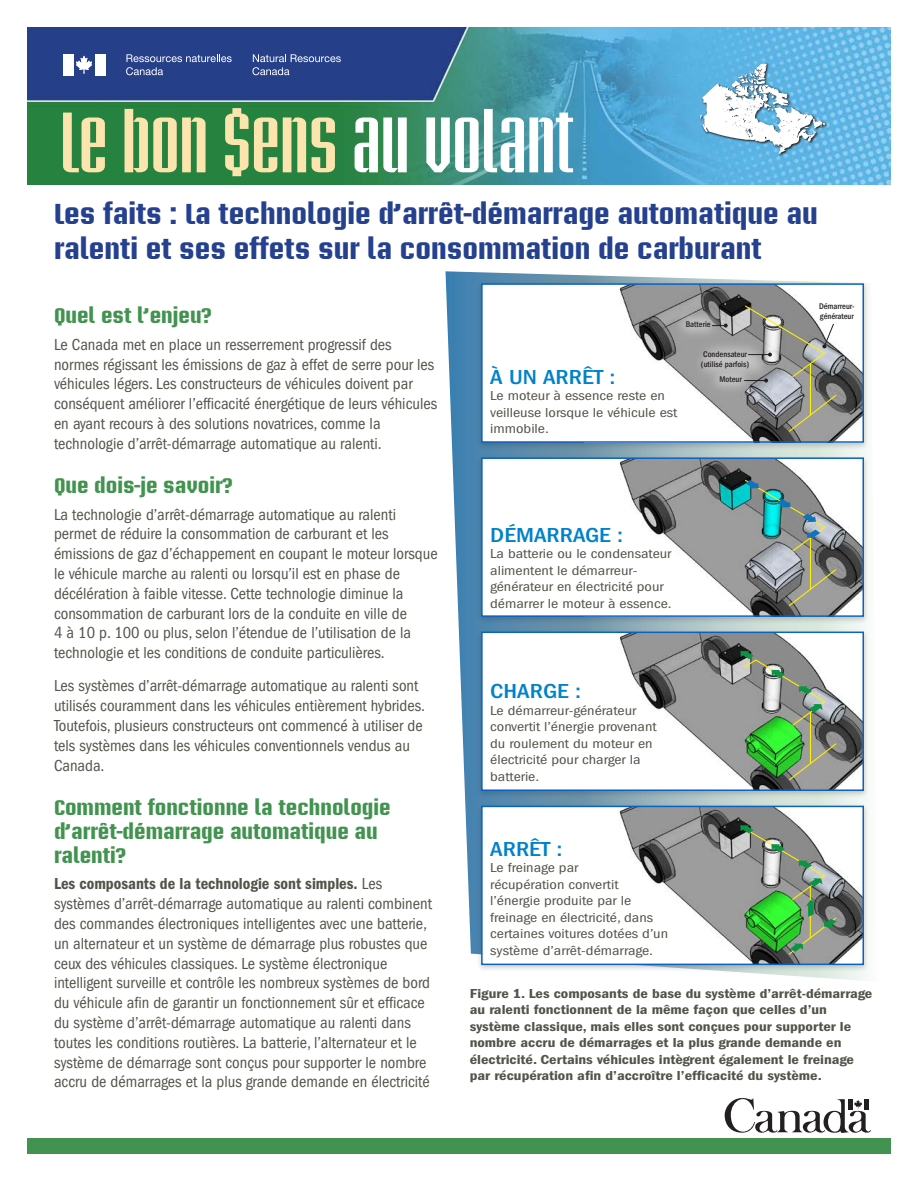
<style>
.page{position:relative;width:918px;height:1188px;background:#fff}
.page>*{position:absolute;margin:0;border:0;box-sizing:border-box;transform-origin:0 0}
.t1{font:700 condensed 72px "Briem Akademi Std";color:#fce4ae;scale:1.25 1}
.t2{font:700 28.5px/34.5px "Briem Akademi Std";color:#25408f}
.t3{font:700 21px/24px "Briem Akademi Std";color:#41934f}
.figures_light{font:500 condensed 21px "ITC Franklin Gothic Std";color:#0082c9;scale:1.2 1}
.t4{font:condensed 16.5px/19.8px "ITC Franklin Gothic Std";color:#54534a}
.figures_light-2{font:condensed 13.5px/16.5px "ITC Franklin Gothic Std";color:#54534a;scale:1.2 1}
.figures{font:13.5px/16.5px "ITC Franklin Gothic Std Dm Cd";color:#54534a;scale:1.2 1}
.t5{font:500 condensed 8.55px/10.2px "ITC Franklin Gothic Std";color:#231f20}
.s1{color:#fff}
.s2{font-family:"ITC Franklin Gothic Std Dm Cd";font-stretch:normal}
</style>
<div class="page">
<img style="left:27px;top:27px;width:864px;height:158px">
<div style="left:63px;top:54px;width:10px;height:21px;background:#fff"></div>
<svg style="left:76px;top:56px;width:16px;height:18px"></svg>
<div style="left:95px;top:54px;width:10px;height:21px;background:#fff"></div>
<svg style="left:126px;top:54px;width:106px;height:21px;background:#465c9a"></svg>
<svg style="left:252px;top:54px;width:89px;height:21px;background:#485d9b"></svg>
<svg style="left:699px;top:63px;width:129px;height:94px"></svg>
<svg style="left:756px;top:63px;width:9px;height:11px"></svg>
<svg style="left:725px;top:1098px;width:146px;height:35px"></svg>
<div style="left:27px;top:1139px;width:864px;height:15px;background:#41934f"></div>
<svg style="left:446px;top:271px;width:421px;height:710px"></svg>
<div style="left:476px;top:281px;width:393px;height:169px;background:#231f20;opacity:.21"></div>
<div style="left:482px;top:284px;width:381px;height:158px;background:#fff"></div>
<img style="left:620px;top:286px;width:241px;height:154px">
<img style="left:678px;top:369px;width:106px;height:54px">
<img style="left:683px;top:369px;width:97px;height:20px">
<img style="left:645px;top:286px;width:106px;height:83px">
<hr style="left:810px;top:364px;width:1px;height:51px;background:#fff101">
<svg style="left:788px;top:394px;width:50px;height:39px;background:#95958b"></svg>
<svg style="left:712px;top:324px;width:16px;height:4px"></svg>
<svg style="left:744px;top:304px;width:90px;height:79px;background:#a1a19d"></svg>
<div style="left:481px;top:283px;width:383px;height:160px;border:2px solid #0d61bf"></div>
<div style="left:476px;top:455px;width:393px;height:169px;background:#231f20;opacity:.21"></div>
<div style="left:482px;top:458px;width:381px;height:158px;background:#fff"></div>
<img style="left:620px;top:460px;width:241px;height:154px">
<hr style="left:810px;top:538px;width:1px;height:51px;background:#fff101">
<svg style="left:788px;top:568px;width:50px;height:39px;background:#95958b"></svg>
<img style="left:744px;top:479px;width:83px;height:74px">
<div style="left:481px;top:457px;width:383px;height:160px;border:2px solid #0d61bf"></div>
<div style="left:476px;top:629px;width:393px;height:169px;background:#231f20;opacity:.21"></div>
<div style="left:482px;top:632px;width:381px;height:158px;background:#fff"></div>
<img style="left:620px;top:635px;width:241px;height:153px">
<hr style="left:810px;top:712px;width:1px;height:52px;background:#fff101">
<svg style="left:788px;top:742px;width:50px;height:40px;background:#889d7d"></svg>
<svg style="left:740px;top:651px;width:87px;height:76px;background:#95a094"></svg>
<div style="left:481px;top:632px;width:383px;height:159px;border:2px solid #0d61bf"></div>
<div style="left:476px;top:803px;width:393px;height:170px;background:#231f20;opacity:.21"></div>
<div style="left:482px;top:806px;width:381px;height:158px;background:#fff"></div>
<img style="left:619px;top:809px;width:242px;height:153px">
<img style="left:740px;top:825px;width:97px;height:131px">
<div style="left:481px;top:806px;width:383px;height:159px;border:2px solid #0d61bf"></div>
<h1 class="t1" style="left:60px;top:104px;width:412px">Le bon $ens <span class="s1">au volant</span></h1>
<h2 class="t2" style="left:54px;top:197px;width:765px">Les faits : La technologie d’arrêt-démarrage automatique au ralenti et ses effets sur la consommation de carburant</h2>
<h3 class="t3" style="left:54px;top:304px;width:159px">Quel est l’enjeu?</h3>
<p class="t4" style="left:54px;top:335px;width:385px">Le Canada met en place un resserrement progressif des normes régissant les émissions de gaz à effet de serre pour les véhicules légers. Les constructeurs de véhicules doivent par conséquent améliorer l’efficacité énergétique de leurs véhicules en ayant recours à des solutions novatrices, comme la technologie d’arrêt-démarrage automatique au ralenti.</p>
<h3 class="t3" style="left:54px;top:474px;width:180px">Que dois-je savoir?</h3>
<p class="t4" style="left:54px;top:504px;width:385px">La technologie d’arrêt-démarrage automatique au ralenti permet de réduire la consommation de carburant et les émissions de gaz d’échappement en coupant le moteur lorsque le véhicule marche au ralenti ou lorsqu’il est en phase de décélération à faible vitesse. Cette technologie diminue la consommation de carburant lors de la conduite en ville de<br>4 à 10 p. 100 ou plus, selon l’étendue de l’utilisation de la technologie et les conditions de conduite particulières.</p>
<p class="t4" style="left:54px;top:676px;width:373px">Les systèmes d’arrêt-démarrage automatique au ralenti sont utilisés couramment dans les véhicules entièrement hybrides.<br>Toutefois, plusieurs constructeurs ont commencé à utiliser de tels systèmes dans les véhicules conventionnels vendus au Canada.</p>
<h3 class="t3" style="left:54px;top:795px;width:338px">Comment fonctionne la technologie d’arrêt-démarrage automatique au ralenti?</h3>
<p class="t4" style="left:54px;top:874px;width:380px"><span class="s2">Les composants de la technologie sont simples.</span> Les systèmes d’arrêt-démarrage automatique au ralenti combinent des commandes électroniques intelligentes avec une batterie, un alternateur et un système de démarrage plus robustes que ceux des véhicules classiques. Le système électronique intelligent surveille et contrôle les nombreux systèmes de bord du véhicule afin de garantir un fonctionnement sûr et efficace du système d’arrêt-démarrage automatique au ralenti dans toutes les conditions routières. La batterie, l’alternateur et le système de démarrage sont conçus pour supporter le nombre accru de démarrages et la plus grande demande en électricité</p>
<p class="t5" style="left:686px;top:319px;width:27px">Batterie</p>
<p class="figures_light" style="left:490px;top:365px;width:106px">À UN ARRÊT :</p>
<p class="figures_light-2" style="left:490px;top:387px;width:157px">Le moteur à essence reste en veilleuse lorsque le véhicule est immobile.</p>
<p class="t5" style="left:701px;top:349px;width:50px">Condensateur (utilisé parfois)</p>
<p class="t5" style="left:719px;top:374px;width:24px">Moteur</p>
<p class="figures_light" style="left:490px;top:523px;width:112px">DÉMARRAGE :</p>
<p class="figures_light-2" style="left:490px;top:546px;width:153px">La batterie ou le condensateur alimentent le démarreur&shy;générateur en électricité pour démarrer le moteur à essence.</p>
<p class="figures_light" style="left:490px;top:679px;width:77px">CHARGE :</p>
<p class="figures_light-2" style="left:490px;top:702px;width:140px">Le démarreur-générateur convertit l’énergie provenant du roulement du moteur en électricité pour charger la batterie.</p>
<p class="figures_light" style="left:490px;top:837px;width:62px">ARRÊT :</p>
<p class="figures_light-2" style="left:490px;top:859px;width:150px">Le freinage par<br>récupération convertit l’énergie produite par le freinage en électricité, dans certaines voitures dotées d’un système d’arrêt-démarrage.</p>
<p class="t5" style="left:819px;top:301px;width:37px">Démarreur&shy;générateur</p>
<p class="figures" style="left:470px;top:985px;width:337px">Figure 1. Les composants de base du système d’arrêt-démarrage au ralenti fonctionnent de la même façon que celles d’un système classique, mais elles sont conçues pour supporter le nombre accru de démarrages et la plus grande demande en électricité. Certains véhicules intègrent également le freinage par récupération afin d’accroître l’efficacité du système.</p>
</div>
